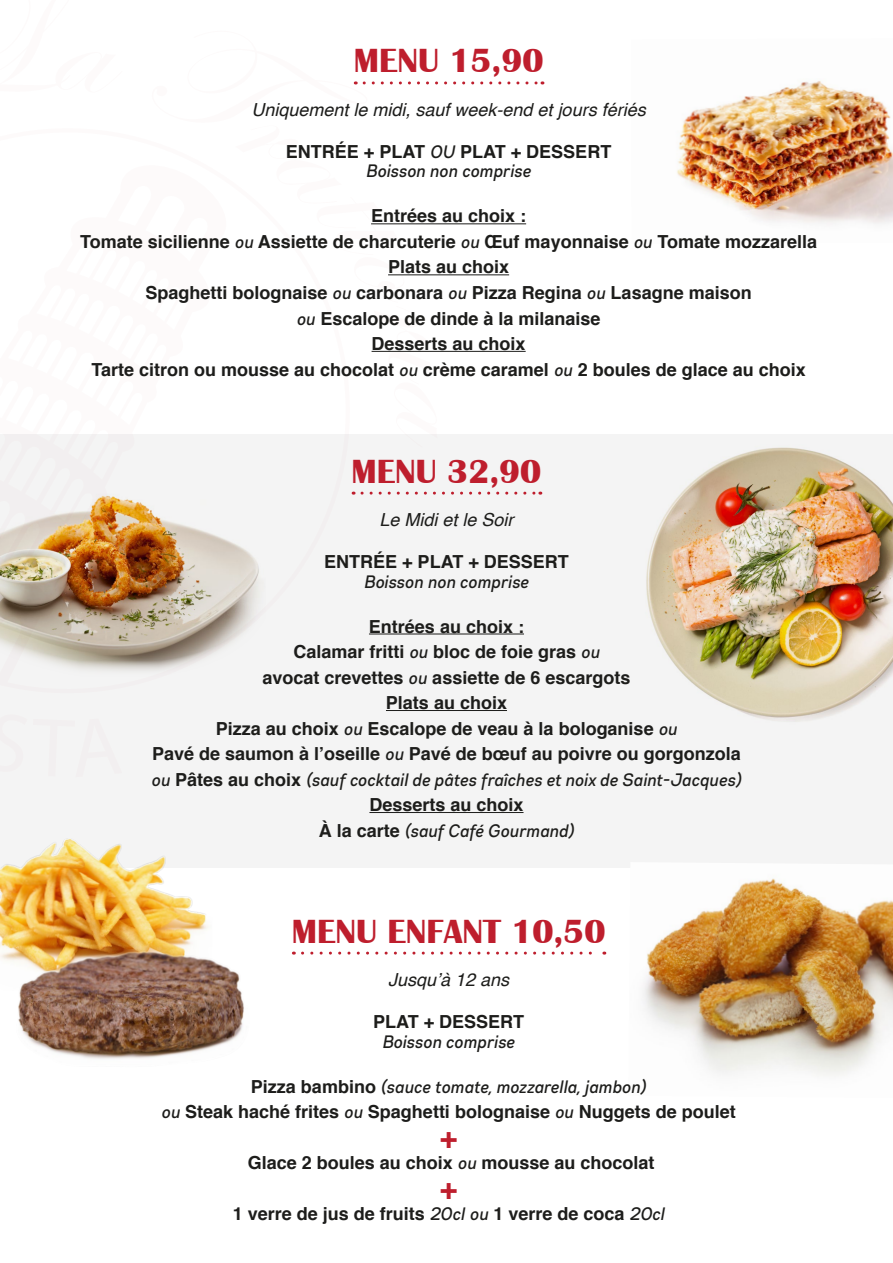
<style>
.page{position:relative;width:893px;height:1263px;background:#fff}
.page>*{position:absolute;margin:0;border:0;box-sizing:border-box;transform-origin:0 0}
.Style_de_paragraphe{font:700 34.5px "Britannic";color:#be1e2d}
.Style_de_paragraphe-2{font:700 30px "Helvetica";color:#be1e2d}
.Style_de_paragraphe-3{font:700 18px/25.5px "Helvetica";color:#1d1d1b;text-align:center}
.Style_de_paragraphe-4{font:18px "Gabriel Sans Cond Medium Italic";letter-spacing:.01em;color:#1d1d1b}
.Style_de_paragraphe-5{font:italic 18px "Helvetica";color:#1d1d1b}
.s1{font-family:"Gabriel Sans Cond Medium Italic";font-weight:400}
.s2{font-family:"Helvetica";font-weight:700}
</style>
<div class="page">
<div style="left:0;top:434px;width:893px;height:433px;background:#f4f4f4"></div>
<img style="left:0;top:839px;width:213px;height:121px">
<img style="left:628px;top:867px;width:265px;height:209px">
<img style="left:5px;top:933px;width:239px;height:126px">
<img style="left:646px;top:447px;width:247px;height:275px">
<img style="left:677px;top:81px;width:216px;height:143px">
<svg style="left:302px;top:951px;width:303px;height:3px"></svg>
<svg style="left:362px;top:492px;width:179px;height:3px"></svg>
<hr style="left:369px;top:633px;width:155px;height:1px;background:#1d1d1b">
<hr style="left:386px;top:710px;width:121px;height:1px;background:#1d1d1b">
<hr style="left:369px;top:812px;width:154px;height:1px;background:#1d1d1b">
<img style="left:0;top:495px;width:259px;height:176px">
<svg style="left:353px;top:81px;width:190px;height:271px"></svg>
<p class="Style_de_paragraphe" style="left:354px;top:42px;width:191px">MENU 15,90</p>
<p class="Style_de_paragraphe-5" style="left:251px;top:95px;width:396px">Uniquement le midi, sauf week-end et jours fériés</p>
<p class="Style_de_paragraphe-3" style="left:286px;top:139px;width:327px">ENTRÉE + PLAT <span class="s1">OU</span> PLAT + DESSERT</p>
<p class="Style_de_paragraphe-4" style="left:366px;top:161px;width:166px">Boisson non comprise</p>
<p class="Style_de_paragraphe-3" style="left:371px;top:204px;width:157px">Entrées au choix :</p>
<p class="Style_de_paragraphe-3" style="left:80px;top:229px;width:738px">Tomate sicilienne <span class="s1">ou</span> Assiette de charcuterie <span class="s1">ou</span> Œuf mayonnaise <span class="s1">ou</span> Tomate mozzarella</p>
<p class="Style_de_paragraphe-3" style="left:388px;top:255px;width:123px">Plats au choix</p>
<p class="Style_de_paragraphe-3" style="left:146px;top:280px;width:608px">Spaghetti bolognaise <span class="s1">ou</span> carbonara <span class="s1">ou</span> Pizza Regina <span class="s1">ou</span> Lasagne maison <span class="s1">ou</span> Escalope de dinde à la milanaise</p>
<p class="Style_de_paragraphe-3" style="left:372px;top:331px;width:156px">Desserts au choix</p>
<p class="Style_de_paragraphe-3" style="left:91px;top:357px;width:716px">Tarte citron ou mousse au chocolat <span class="s1">ou</span> crème caramel <span class="s1">ou</span> 2 boules de glace au choix</p>
<p class="Style_de_paragraphe" style="left:352px;top:452px;width:191px">MENU 32,90</p>
<p class="Style_de_paragraphe-5" style="left:379px;top:506px;width:136px">Le Midi et le Soir</p>
<p class="Style_de_paragraphe-3" style="left:324px;top:549px;width:246px">ENTRÉE + PLAT + DESSERT</p>
<p class="Style_de_paragraphe-4" style="left:364px;top:571px;width:166px">Boisson non comprise</p>
<p class="Style_de_paragraphe-3" style="left:369px;top:614px;width:157px">Entrées au choix :</p>
<p class="Style_de_paragraphe-3" style="left:263px;top:639px;width:369px">Calamar fritti <span class="s1">ou</span> bloc de foie gras <span class="s1">ou<br></span>avocat crevettes <span class="s1">ou</span> assiette de 6 escargots</p>
<p class="Style_de_paragraphe-3" style="left:386px;top:690px;width:123px">Plats au choix</p>
<p class="Style_de_paragraphe-3" style="left:152px;top:716px;width:591px">Pizza au choix <span class="s1">ou</span> Escalope de veau à la bologanise <span class="s1">ou<br></span>Pavé de saumon à l’oseille <span class="s1">ou</span> Pavé de bœuf au poivre ou gorgonzola <span class="s1">ou</span> Pâtes au choix <span class="s1">(sauf cocktail de pâtes fraîches et noix de Saint-Jacques)</span></p>
<p class="Style_de_paragraphe-3" style="left:369px;top:792px;width:156px">Desserts au choix</p>
<p class="Style_de_paragraphe-4" style="left:319px;top:820px;width:257px"><span class="s2">À la carte</span> (sauf Café Gourmand)</p>
<p class="Style_de_paragraphe" style="left:292px;top:912px;width:315px">MENU ENFANT 10,50</p>
<p class="Style_de_paragraphe-5" style="left:388px;top:965px;width:123px">Jusqu’à 12 ans</p>
<p class="Style_de_paragraphe-3" style="left:373px;top:1009px;width:153px">PLAT + DESSERT</p>
<p class="Style_de_paragraphe-4" style="left:382px;top:1031px;width:134px">Boisson comprise</p>
<p class="Style_de_paragraphe-3" style="left:162px;top:1074px;width:576px">Pizza bambino <span class="s1">(sauce tomate, mozzarella, jambon)<br>ou</span> Steak haché frites <span class="s1">ou</span> Spaghetti bolognaise <span class="s1">ou</span> Nuggets de poulet</p>
<p class="Style_de_paragraphe-2" style="left:440px;top:1113px;width:19px">+</p>
<p class="Style_de_paragraphe-3" style="left:248px;top:1150px;width:408px">Glace 2 boules au choix <span class="s1">ou</span> mousse au chocolat</p>
<p class="Style_de_paragraphe-2" style="left:440px;top:1164px;width:19px">+</p>
<p class="Style_de_paragraphe-3" style="left:233px;top:1201px;width:433px">1 verre de jus de fruits <span class="s1">20cl ou</span> 1 verre de coca <span class="s1">20cl</span></p>
</div>
